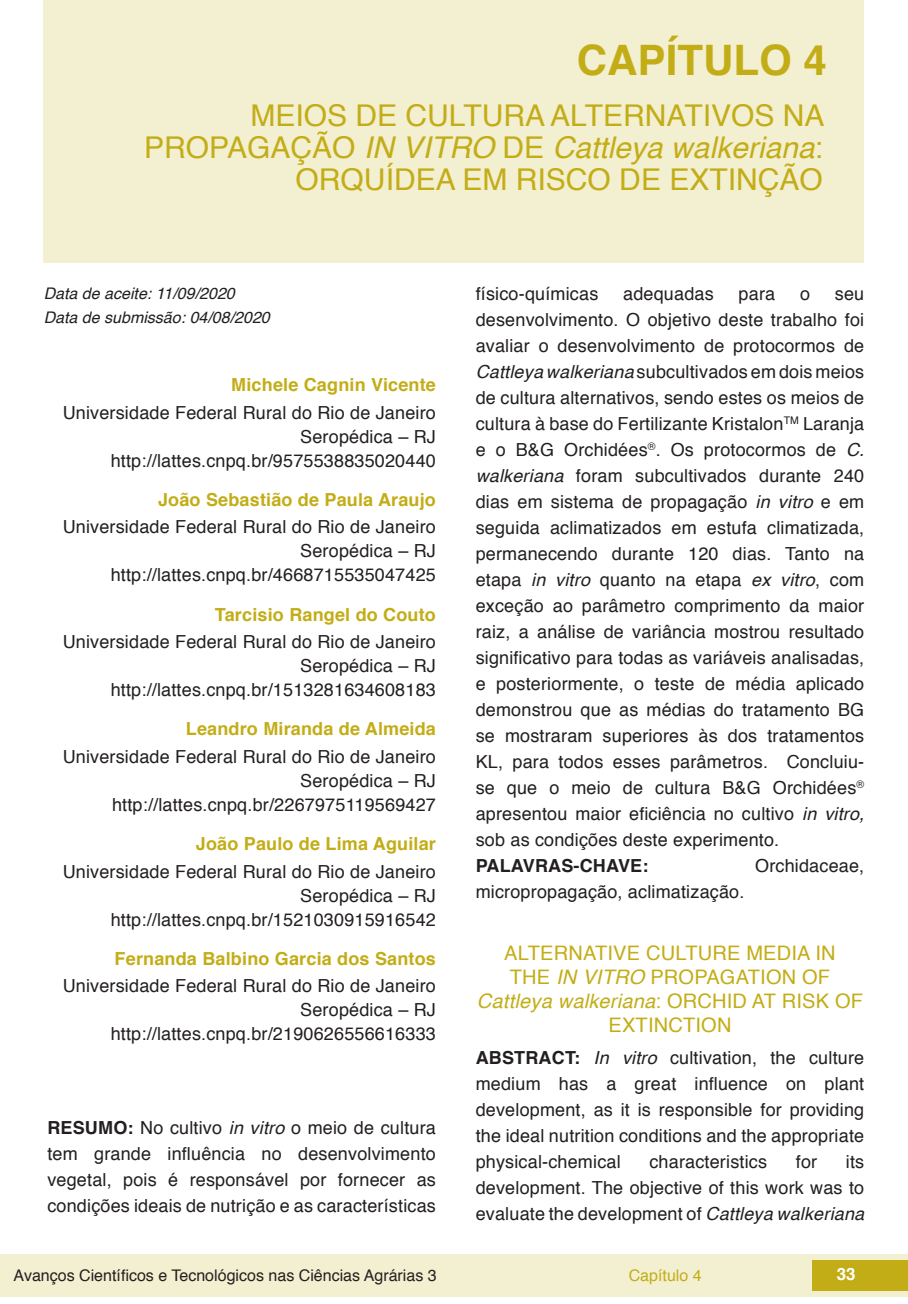
<style>
.page{position:relative;width:908px;height:1304px;background:#fff}
.page>*{position:absolute;margin:0;border:0;box-sizing:border-box;transform-origin:0 0}
.capítulos{font:700 42px "Helvetica";color:#c3ad17}
.nome_artigos{font:30px/32px "Helvetica";color:#c3ad17;text-align:right}
.título_Inglês{font:20px/24px "Helvetica";letter-spacing:.01em;color:#c3ad17;text-align:center}
.Resumos_e_PC_TXT{font:18px/26px "Helvetica";letter-spacing:.01em;color:#231f20;text-align:justify}
.info_autores{font:18px "Helvetica";letter-spacing:.01em;color:#231f20}
.nome_autores{font:700 18px "Helvetica";letter-spacing:.01em;color:#c3ad17}
.Resumos_e_PC_TXT-2{font:700 18px "Helvetica";letter-spacing:.01em;color:#231f20}
.rdp_numero_paginas{font:700 16.8px "Helvetica";color:#fff}
.rdp_titulo_livro{font:16px "Helvetica";color:#231f20}
.data{font:italic 16px "Helvetica";color:#231f20}
.rdp_capitulos{font:16px "Helvetica";color:#c3ad17}
.s1{font-style:italic}
.s2{font-weight:700}
</style>
<div class="page">
<div style="left:0;top:1254px;width:906px;height:43px;background:#f3efd1"></div>
<div style="left:812px;top:1261px;width:95px;height:30px;background:#c3ad17"></div>
<div style="left:44px;top:0;width:819px;height:263px;background:#f3efd1"></div>
<p class="capítulos" style="left:576px;top:26px;width:251px">CAPÍTULO 4</p>
<p class="nome_artigos" style="left:144px;top:101px;width:681px">MEIOS DE CULTURA ALTERNATIVOS NA<br>PROPAGAÇÃO <span class="s1">IN VITRO</span> DE <span class="s1">Cattleya walkeriana</span>:<br>ORQUÍDEA EM RISCO DE EXTINÇÃO</p>
<p class="data" style="left:44px;top:280px;width:192px">Data de aceite: 11/09/2020</p>
<p class="data" style="left:44px;top:304px;width:227px">Data de submissão: 04/08/2020</p>
<p class="nome_autores" style="left:231px;top:371px;width:206px">Michele Cagnin Vicente</p>
<p class="info_autores" style="left:63px;top:399px;width:374px">Universidade Federal Rural do Rio de Janeiro</p>
<p class="info_autores" style="left:300px;top:423px;width:137px">Seropédica – RJ</p>
<p class="info_autores" style="left:111px;top:447px;width:326px">http://lattes.cnpq.br/9575538835020440</p>
<p class="nome_autores" style="left:158px;top:485px;width:279px">João Sebastião de Paula Araujo</p>
<p class="info_autores" style="left:63px;top:513px;width:374px">Universidade Federal Rural do Rio de Janeiro</p>
<p class="info_autores" style="left:300px;top:537px;width:137px">Seropédica – RJ</p>
<p class="info_autores" style="left:111px;top:561px;width:326px">http://lattes.cnpq.br/4668715535047425</p>
<p class="nome_autores" style="left:215px;top:600px;width:222px">Tarcisio Rangel do Couto</p>
<p class="info_autores" style="left:63px;top:628px;width:374px">Universidade Federal Rural do Rio de Janeiro</p>
<p class="info_autores" style="left:300px;top:652px;width:137px">Seropédica – RJ</p>
<p class="info_autores" style="left:111px;top:676px;width:326px">http://lattes.cnpq.br/1513281634608183</p>
<p class="nome_autores" style="left:186px;top:715px;width:251px">Leandro Miranda de Almeida</p>
<p class="info_autores" style="left:63px;top:743px;width:374px">Universidade Federal Rural do Rio de Janeiro</p>
<p class="info_autores" style="left:300px;top:767px;width:137px">Seropédica – RJ</p>
<p class="info_autores" style="left:112px;top:791px;width:325px">http://lattes.cnpq.br/2267975119569427</p>
<p class="nome_autores" style="left:196px;top:829px;width:241px">João Paulo de Lima Aguilar</p>
<p class="info_autores" style="left:63px;top:857px;width:374px">Universidade Federal Rural do Rio de Janeiro</p>
<p class="info_autores" style="left:300px;top:881px;width:137px">Seropédica – RJ</p>
<p class="info_autores" style="left:111px;top:905px;width:326px">http://lattes.cnpq.br/1521030915916542</p>
<p class="nome_autores" style="left:115px;top:944px;width:323px">Fernanda Balbino Garcia dos Santos</p>
<p class="info_autores" style="left:63px;top:972px;width:374px">Universidade Federal Rural do Rio de Janeiro</p>
<p class="info_autores" style="left:300px;top:996px;width:137px">Seropédica – RJ</p>
<p class="info_autores" style="left:111px;top:1020px;width:326px">http://lattes.cnpq.br/2190626556616333</p>
<p class="Resumos_e_PC_TXT" style="left:47px;top:1115px;width:390px"><span class="s2">RESUMO:</span> No cultivo <span class="s1">in vitro</span> o meio de cultura tem grande influência no desenvolvimento vegetal, pois é responsável por fornecer as condições ideais de nutrição e as características</p>
<p class="Resumos_e_PC_TXT" style="left:475px;top:281px;width:124px">físico-químicas</p>
<p class="Resumos_e_PC_TXT" style="left:623px;top:281px;width:92px">adequadas</p>
<p class="Resumos_e_PC_TXT" style="left:738px;top:281px;width:38px">para</p>
<p class="Resumos_e_PC_TXT" style="left:799px;top:281px;width:12px">o</p>
<p class="Resumos_e_PC_TXT" style="left:475px;top:281px;width:390px;text-indent:359px">seu desenvolvimento. O objetivo deste trabalho foi avaliar o desenvolvimento de protocormos de <span class="s1">Cattleya walkeriana</span> subcultivados em dois meios de cultura alternativos, sendo estes os meios de cultura à base do Fertilizante Kristalon<sup>TM</sup> Laranja e o B&amp;G Orchidées<sup>®</sup>. Os protocormos de <span class="s1">C. walkeriana</span> foram subcultivados durante 240 dias em sistema de propagação <span class="s1">in vitro</span> e em seguida aclimatizados em estufa climatizada, permanecendo durante 120 dias. Tanto na etapa <span class="s1">in vitro</span> quanto na etapa <span class="s1">ex vitro</span>, com exceção ao parâmetro comprimento da maior raiz, a análise de variância mostrou resultado significativo para todas as variáveis analisadas, e posteriormente, o teste de média aplicado demonstrou que as médias do tratamento BG se mostraram superiores às dos tratamentos KL, para todos esses parâmetros. Concluiu&shy;se que o meio de cultura B&amp;G Orchidées<sup>® </sup>apresentou maior eficiência no cultivo <span class="s1">in vitro, </span>sob as condições deste experimento.</p>
<p class="Resumos_e_PC_TXT-2" style="left:475px;top:851px;width:174px">PALAVRAS-CHAVE:</p>
<p class="Resumos_e_PC_TXT" style="left:754px;top:853px;width:111px">Orchidaceae,</p>
<p class="Resumos_e_PC_TXT" style="left:475px;top:879px;width:270px">micropropagação, aclimatização.</p>
<p class="título_Inglês" style="left:476px;top:942px;width:387px">ALTERNATIVE CULTURE MEDIA IN<br>THE <span class="s1">IN VITRO</span> PROPAGATION OF<br><span class="s1">Cattleya walkeriana</span>: ORCHID AT RISK OF<br>EXTINCTION</p>
<p class="Resumos_e_PC_TXT" style="left:475px;top:1045px;width:390px"><span class="s2">ABSTRACT:</span> <span class="s1">In vitro</span> cultivation, the culture medium has a great influence on plant development, as it is responsible for providing the ideal nutrition conditions and the appropriate physical-chemical</p>
<p class="Resumos_e_PC_TXT" style="left:649px;top:1149px;width:119px">characteristics</p>
<p class="Resumos_e_PC_TXT" style="left:795px;top:1149px;width:23px">for</p>
<p class="Resumos_e_PC_TXT" style="left:475px;top:1149px;width:390px;text-indent:370px">its development. The objective of this work was to evaluate the development of <span class="s1">Cattleya walkeriana</span></p>
<p class="rdp_titulo_livro" style="left:14px;top:1263px;width:424px">Avanços Científicos e Tecnológicos nas Ciências Agrárias 3</p>
<p class="rdp_capitulos" style="left:628px;top:1263px;width:74px">Capítulo 4</p>
<p class="rdp_numero_paginas" style="left:836px;top:1261px;width:20px">33</p>
</div>
